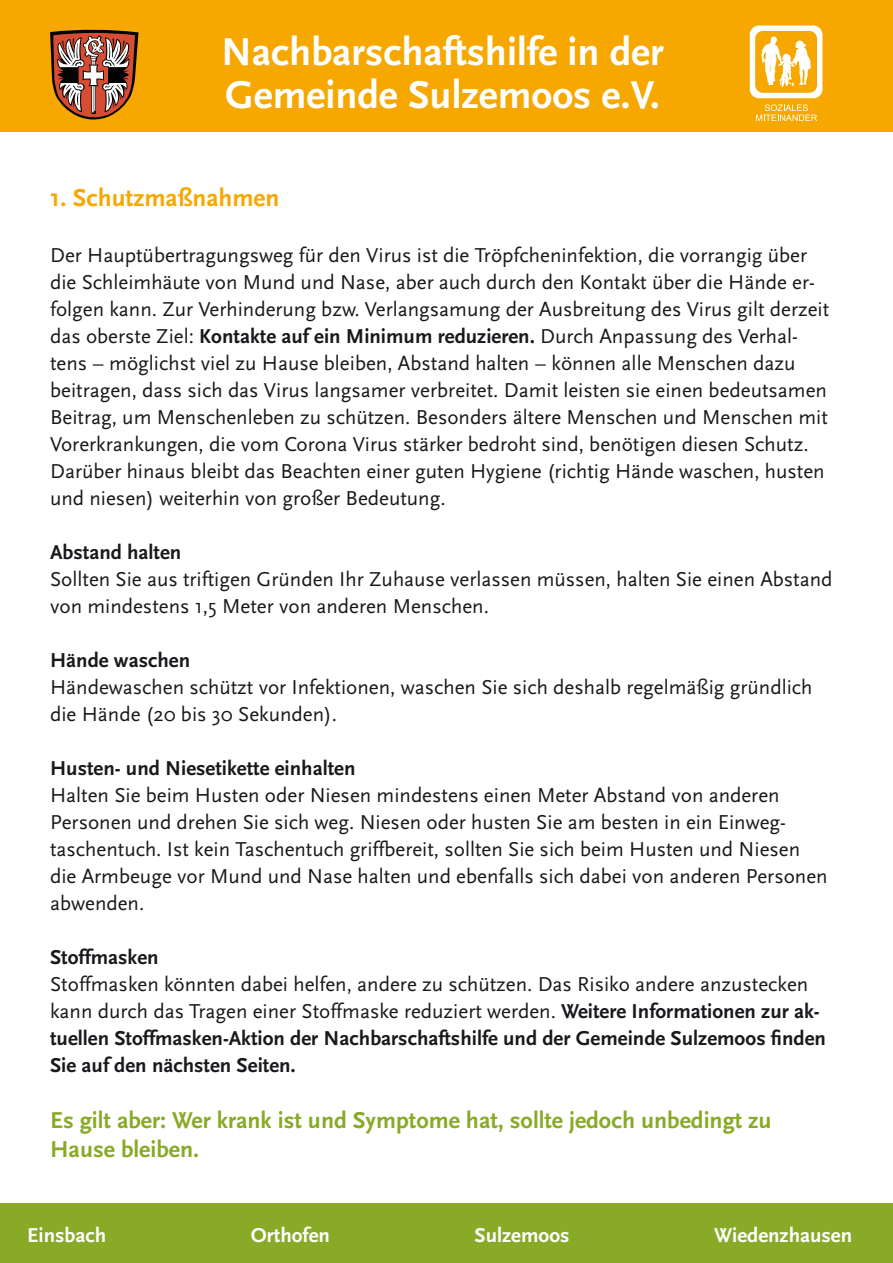
<style>
.page{position:relative;width:893px;height:1263px;background:#fff}
.page>*{position:absolute;margin:0;border:0;box-sizing:border-box;transform-origin:0 0}
.t1{font:700 40.5px/43.5px "Scala Sans";color:#fff}
.t2{font:700 25.5px "Scala Sans";color:#f6a800}
.t3{font:700 24px/28.8px "Scala Sans";color:#88aa27}
.t4{font:21px/27px "Scala Sans";color:#1a181c}
.t5{font:700 21px/27px "Scala Sans";color:#1a181c}
.t6{font:700 21px "Scala Sans";color:#fff}
.s1{font-weight:700}
.s2{font-weight:400}
</style>
<div class="page">
<div style="left:0;top:0;width:893px;height:132px;background:#f6a800"></div>
<div style="left:0;top:1203px;width:893px;height:60px;background:#88aa27"></div>
<div style="left:750px;top:26px;width:72px;height:72px;background:#fff;border-radius:9px"></div>
<div style="left:755px;top:31px;width:62px;height:62px;background:#f6a800;border-radius:8px"></div>
<svg style="left:761px;top:37px;width:50px;height:50px"></svg>
<svg style="left:756px;top:104px;width:61px;height:17px"></svg>
<svg style="left:50px;top:29px;width:88px;height:91px;background:#a36946"></svg>
<h1 class="t1" style="left:221px;top:31px;width:444px">Nachbarschaftshilfe in der<br>Gemeinde Sulzemoos e.V.</h1>
<p class="t2" style="left:50px;top:184px;width:231px">1. Schutzmaßnahmen</p>
<p class="t4" style="left:50px;top:242px;width:781px">Der Hauptübertragungsweg für den Virus ist die Tröpfcheninfektion, die vorrangig über die Schleimhäute von Mund und Nase, aber auch durch den Kontakt über die Hände er&shy;folgen kann. Zur Verhinderung bzw. Verlangsamung der Ausbreitung des Virus gilt derzeit das oberste Ziel: <span class="s1">Kontakte auf ein Minimum reduzieren.</span> Durch Anpassung des Verhal&shy;tens – möglichst viel zu Hause bleiben, Abstand halten – können alle Menschen dazu beitragen, dass sich das Virus langsamer verbreitet. Damit leisten sie einen bedeutsamen Beitrag, um Menschenleben zu schützen. Besonders ältere Menschen und Menschen mit Vorerkrankungen, die vom Corona Virus stärker bedroht sind, benötigen diesen Schutz.<br>Darüber hinaus bleibt das Beachten einer guten Hygiene (richtig Hände waschen, husten und niesen) weiterhin von großer Bedeutung.</p>
<p class="t5" style="left:50px;top:539px;width:133px">Abstand halten</p>
<p class="t4" style="left:50px;top:566px;width:784px">Sollten Sie aus triftigen Gründen Ihr Zuhause verlassen müssen, halten Sie einen Abstand von mindestens 1,5 Meter von anderen Menschen.</p>
<p class="t5" style="left:50px;top:647px;width:142px">Hände waschen</p>
<p class="t4" style="left:50px;top:674px;width:764px">Händewaschen schützt vor Infektionen, waschen Sie sich deshalb regelmäßig gründlich die Hände (20 bis 30 Sekunden).</p>
<p class="t5" style="left:50px;top:755px;width:307px">Husten- und Niesetikette einhalten</p>
<p class="t4" style="left:50px;top:782px;width:779px">Halten Sie beim Husten oder Niesen mindestens einen Meter Abstand von anderen Personen und drehen Sie sich weg. Niesen oder husten Sie am besten in ein Einweg&shy;taschentuch. Ist kein Taschentuch griffbereit, sollten Sie sich beim Husten und Niesen die Armbeuge vor Mund und Nase halten und ebenfalls sich dabei von anderen Personen abwenden.</p>
<p class="t5" style="left:50px;top:944px;width:110px">Stoffmasken</p>
<p class="t5" style="left:50px;top:971px;width:777px"><span class="s2">Stoffmasken könnten dabei helfen, andere zu schützen. Das Risiko andere anzustecken kann durch das Tragen einer Stoffmaske reduziert werden.</span> Weitere Informationen zur ak&shy;tuellen Stoffmasken-Aktion der Nachbarschaftshilfe und der Gemeinde Sulzemoos finden Sie auf den nächsten Seiten.</p>
<p class="t3" style="left:50px;top:1106px;width:723px">Es gilt aber: Wer krank ist und Symptome hat, sollte jedoch unbedingt zu<br>Hause bleiben.</p>
<p class="t6" style="left:27px;top:1223px;width:80px">Einsbach</p>
<p class="t6" style="left:251px;top:1223px;width:81px">Orthofen</p>
<p class="t6" style="left:474px;top:1223px;width:97px">Sulzemoos</p>
<p class="t6" style="left:714px;top:1223px;width:140px">Wiedenzhausen</p>
</div>
